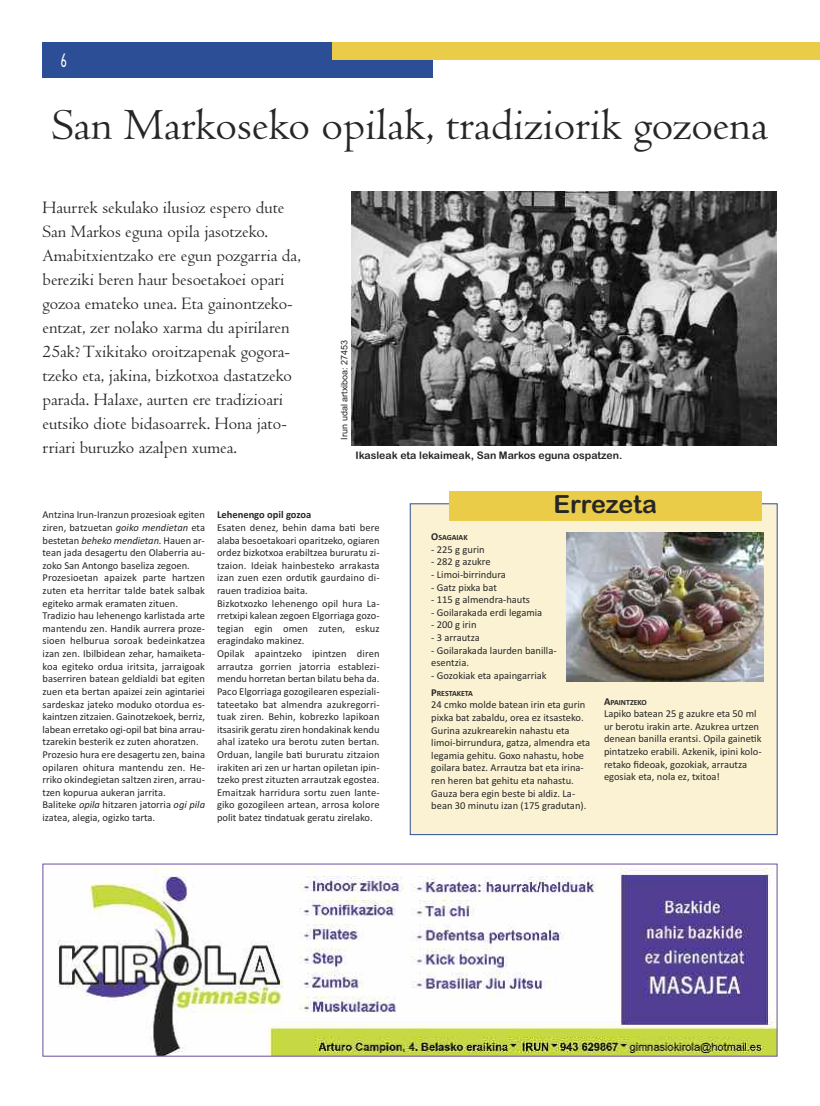
<style>
.page{position:relative;width:820px;height:1106px;background:#fff}
.page>*{position:absolute;margin:0;border:0;box-sizing:border-box;transform-origin:0 0}
.t1{font:46px "Centaur";color:#272627}
.t2{font:25px "Arial Rounded MT Bold";letter-spacing:-.015em;color:#272627}
.t3{font:700 19.2px "Champagne&Limousines";color:#fff;scale:.62 1}
.t4{font:18px/24px "Centaur";color:#272627}
.t5{font:10.5px/12.6px "Calibri";color:#272627}
.t6{font:10.5px "Arial Rounded MT Bold";color:#272627}
.t7{font:700 10.5px "Calibri";color:#272627}
.t8{font:9px "Arial";color:#272627}
.t9{font:700 7.9px "Calibri";color:#272627}
.s1{font-size:10.5px}
.s2{font-style:italic}
</style>
<div class="page">
<div style="left:410px;top:504px;width:366px;height:330px;background:#faf2d2"></div>
<div style="left:43px;top:43px;width:390px;height:35px;background:#2b4e96"></div>
<div style="left:332px;top:43px;width:487px;height:17px;background:#eacc49"></div>
<img style="left:351px;top:192px;width:424px;height:253px">
<div style="left:449px;top:491px;width:312px;height:30px;background:#eacc49"></div>
<img style="left:566px;top:532px;width:197px;height:149px">
<img style="left:58px;top:868px;width:717px;height:186px">
<h3 class="t3" style="left:60px;top:49px;width:12px">6</h3>
<h1 class="t1" style="left:52px;top:96px;width:717px">San Markoseko opilak, tradiziorik gozoena</h1>
<p class="t4" style="left:43px;top:195px;width:260px">Haurrek sekulako ilusioz espero dute San Markos eguna opila jasotzeko.<br>Amabitxientzako ere egun pozgarria da, bereziki beren haur besoetakoei opari gozoa emateko unea. Eta gainontzeko&shy;entzat, zer nolako xarma du apirilaren 25ak?Txikitako oroitzapenak gogora&shy;tzeko eta, jakina, bizkotxoa dastatzeko parada. Halaxe, aurten ere tradizioari eutsiko diote bidasoarrek. Hona jato&shy;rriari buruzko azalpen xumea.</p>
<p class="t8" style="left:339px;top:439px;width:101px;rotate:-90deg">Irun udal artxiboa: 27453</p>
<p class="t6" style="left:355px;top:449px;width:268px">Ikasleak eta lekaimeak, San Markos eguna ospatzen.</p>
<h2 class="t2" style="left:553px;top:489px;width:105px">Errezeta</h2>
<p class="t9" style="left:431px;top:533px;width:38px"><span class="s1">O</span>sAgAIAK</p>
<p class="t5" style="left:431px;top:543px;width:55px">- 225 g gurin</p>
<p class="t5" style="left:431px;top:555px;width:61px">- 282 g azukre</p>
<p class="t5" style="left:431px;top:568px;width:76px">- Limoi-birrindura</p>
<p class="t5" style="left:431px;top:580px;width:67px">- Gatz pixka bat</p>
<p class="t5" style="left:431px;top:593px;width:100px">- 115 g almendra-hauts</p>
<p class="t5" style="left:431px;top:606px;width:112px">- Goilarakada erdi legamia</p>
<p class="t5" style="left:431px;top:618px;width:47px">- 200 g irin</p>
<p class="t5" style="left:431px;top:631px;width:50px">- 3 arrautza</p>
<p class="t5" style="left:431px;top:643px;width:127px">- Goilarakada laurden banilla&shy;esentzia.</p>
<p class="t5" style="left:431px;top:669px;width:117px">- Gozokiak eta apaingarriak</p>
<p class="t9" style="left:431px;top:688px;width:43px"><span class="s1">P</span>rEstAKEtA</p>
<p class="t5" style="left:431px;top:698px;width:160px">24 cmko molde batean irin eta gurin pixka bat zabaldu, orea ez itsasteko.<br>Gurina azukrearekin nahastu eta limoi-birrundura, gatza, almendra eta legamia gehitu. Goxo nahastu, hobe goilara batez. Arrautza bat eta irina&shy;ren heren bat gehitu eta nahastu.<br>Gauza bera egin beste bi aldiz. La&shy;bean 30 minutu izan (175 gradutan).</p>
<p class="t9" style="left:603px;top:697px;width:44px"><span class="s1">A</span>PAINtZEKO</p>
<p class="t5" style="left:43px;top:508px;width:164px">Antzina Irun-Iranzun prozesioak egiten ziren, batzuetan <span class="s2">goiko mendietan</span> eta bestetan <span class="s2">beheko mendietan.</span> Hauen ar&shy;tean jada desagertu den Olaberria au&shy;zoko San Antongo baseliza zegoen.<br>Prozesioetan apaizek parte hartzen zuten eta herritar talde batek salbak egiteko armak eramaten zituen.<br>Tradizio hau lehenengo karlistada arte mantendu zen. Handik aurrera proze&shy;sioen helburua soroak bedeinkatzea izan zen. Ibilbidean zehar, hamaiketa&shy;koa egiteko ordua iritsita, jarraigoak baserriren batean geldialdi bat egiten zuen eta bertan apaizei zein agintariei sardeskaz jateko moduko otordua es&shy;kaintzen zitzaien. Gainotzekoek, berriz, labean erretako ogi-opil bat bina arrau&shy;tzarekin besterik ez zuten ahoratzen.<br>Prozesio hura ere desagertu zen, baina opilaren ohitura mantendu zen. He&shy;rriko okindegietan saltzen ziren, arrau&shy;tzen kopurua aukeran jarrita.<br>Baliteke <span class="s2">opila</span> hitzaren jatorria <span class="s2">ogi pila </span>izatea, alegia, ogizko tarta.</p>
<p class="t7" style="left:217px;top:508px;width:96px">Lehenengo opil gozoa</p>
<p class="t5" style="left:217px;top:521px;width:164px">Esaten denez, behin dama bati bere alaba besoetakoari oparitzeko, ogiaren ordez bizkotxoa erabiltzea bururatu zi&shy;tzaion. Ideiak hainbesteko arrakasta izan zuen ezen ordutik gaurdaino di&shy;rauen tradizioa baita.<br>Bizkotxozko lehenengo opil hura La&shy;rretxipi kalean zegoen Elgorriaga gozo&shy;tegian egin omen zuten, eskuz eragindako makinez.<br>Opilak apaintzeko ipintzen diren arrautza gorrien jatorria establezi&shy;mendu horretan bertan bilatu beha da.<br>Paco Elgorriaga gozogilearen espeziali&shy;tateetako bat almendra azukregorri&shy;tuak ziren. Behin, kobrezko lapikoan itsasirik geratu ziren hondakinak kendu ahal izateko ura berotu zuten bertan.<br>Orduan, langile bati bururatu zitzaion irakiten ari zen ur hartan opiletan ipin&shy;tzeko prest zituzten arrautzak egostea.<br>Emaitzak harridura sortu zuen lante&shy;giko gozogileen artean, arrosa kolore polit batez tindatuak geratu zirelako.</p>
<p class="t5" style="left:603px;top:707px;width:159px">Lapiko batean 25 g azukre eta 50 ml ur berotu irakin arte. Azukrea urtzen denean banilla erantsi. Opila gainetik pintatzeko erabili. Azkenik, ipini kolo&shy;retako fideoak, gozokiak, arrautza egosiak eta, nola ez, txitoa!</p>
</div>
